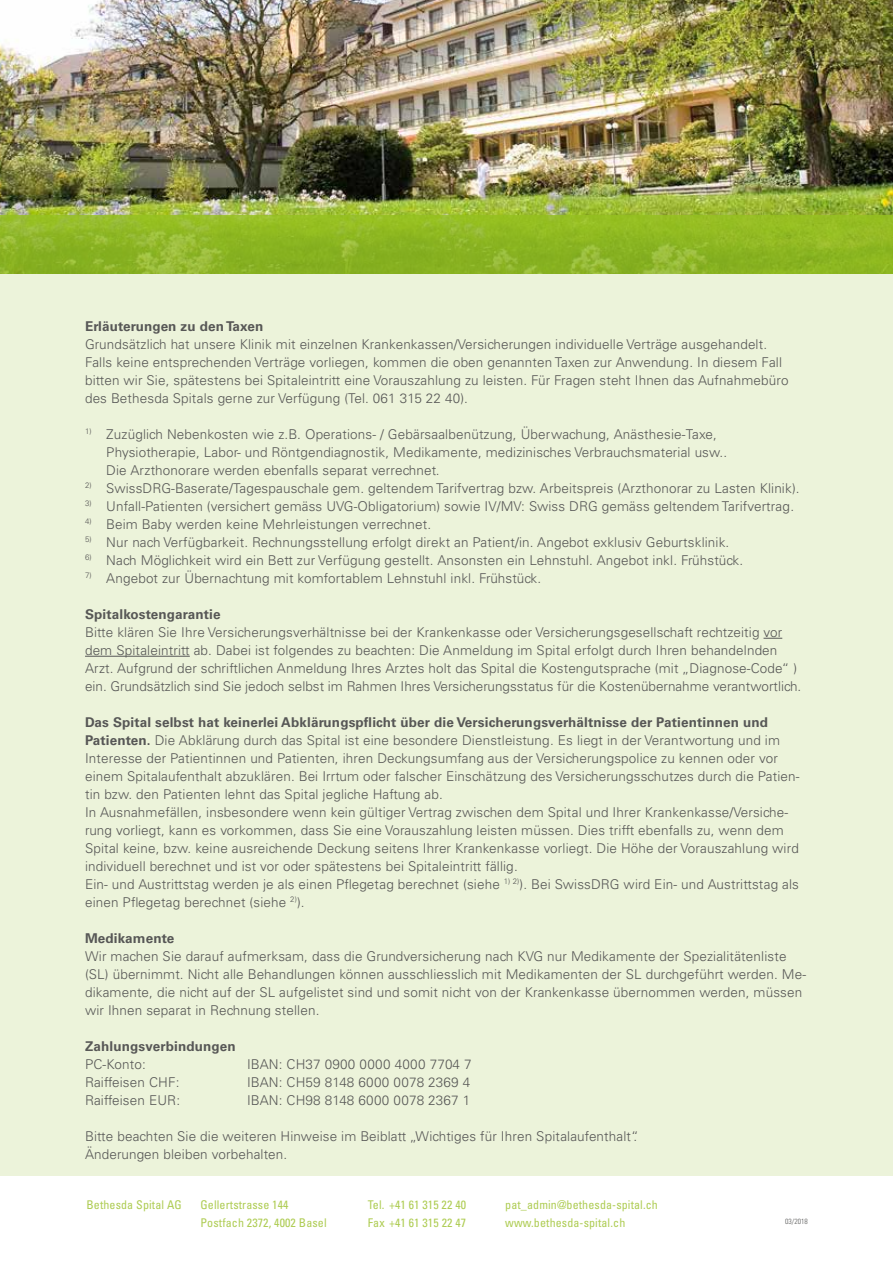
<style>
.page{position:relative;width:893px;height:1263px;background:#fff}
.page>*{position:absolute;margin:0;border:0;box-sizing:border-box;transform-origin:0 0}
.t1{font:300 13.5px/18px "Univers LT Std";letter-spacing:.01em;color:#575756}
.t2{font:700 13.5px "Univers LT Std";letter-spacing:.01em;color:#575756}
.t3{font:condensed 12px/18px "Univers LT Std";letter-spacing:.01em;color:#aecc53}
.t4{font:300 condensed 7.5px "Univers LT Std";letter-spacing:.01em;color:#575756}
.s1{font-weight:700}
</style>
<div class="page">
<img style="left:0;top:0;width:893px;height:215px">
<svg style="left:0;top:215px;width:893px;height:59px;background:#8fb725"></svg>
<div style="left:0;top:274px;width:893px;height:902px;background:#ecf3da"></div>
<svg style="left:763px;top:638px;width:19px;height:1px"></svg>
<hr style="left:85px;top:656px;width:105px;height:1px;background:#575756">
<p class="t2" style="left:85px;top:318px;width:180px">Erläuterungen zu den Taxen</p>
<p class="t1" style="left:85px;top:335px;width:705px">Grundsätzlich hat unsere Klinik mit einzelnen Krankenkassen/Versicherungen individuelle Verträge ausgehandelt.<br>Falls keine entsprechenden Verträge vorliegen, kommen die oben genannten Taxen zur Anwendung. In diesem Fall bitten wir Sie, spätestens bei Spitaleintritt eine Vorauszahlung zu leisten. Für Fragen steht Ihnen das Aufnahmebüro des Bethesda Spitals gerne zur Verfügung (Tel. 061 315 22 40).</p>
<p class="t1" style="left:106px;top:425px;width:622px;text-indent:-21px"><sup>1)</sup> Zuzüglich Nebenkosten wie z.B. Operations- / Gebärsaalbenützung, Überwachung, Anästhesie-Taxe,<br>Physiotherapie, Labor- und Röntgendiagnostik, Medikamente, medizinisches Verbrauchsmaterial usw..<br>Die Arzthonorare werden ebenfalls separat verrechnet.</p>
<p class="t1" style="left:85px;top:479px;width:716px"><sup>2)</sup> SwissDRG-Baserate/Tagespauschale gem. geltendem Tarifvertrag bzw. Arbeitspreis (Arzthonorar zu Lasten Klinik).</p>
<p class="t1" style="left:85px;top:497px;width:711px"><sup>3)</sup> Unfall-Patienten (versichert gemäss UVG-Obligatorium) sowie IV/MV: Swiss DRG gemäss geltendem Tarifvertrag.</p>
<p class="t1" style="left:85px;top:515px;width:348px"><sup>4)</sup> Beim Baby werden keine Mehrleistungen verrechnet.</p>
<p class="t1" style="left:85px;top:533px;width:646px"><sup>5)</sup> Nur nach Verfügbarkeit. Rechnungsstellung erfolgt direkt an Patient/in. Angebot exklusiv Geburtsklinik.</p>
<p class="t1" style="left:85px;top:551px;width:660px"><sup>6)</sup> Nach Möglichkeit wird ein Bett zur Verfügung gestellt. Ansonsten ein Lehnstuhl. Angebot inkl. Frühstück.</p>
<p class="t1" style="left:85px;top:569px;width:458px"><sup>7)</sup> Angebot zur Übernachtung mit komfortablem Lehnstuhl inkl. Frühstück.</p>
<p class="t2" style="left:85px;top:606px;width:137px">Spitalkostengarantie</p>
<p class="t1" style="left:85px;top:623px;width:718px">Bitte klären Sie Ihre Versicherungsverhältnisse bei der Krankenkasse oder Versicherungsgesellschaft rechtzeitig vor dem Spitaleintritt ab. Dabei ist folgendes zu beachten: Die Anmeldung im Spital erfolgt durch Ihren behandelnden Arzt. Aufgrund der schriftlichen Anmeldung Ihres Arztes holt das Spital die Kostengutsprache (mit „Diagnose-Code“ ) ein. Grundsätzlich sind Sie jedoch selbst im Rahmen Ihres Versicherungsstatus für die Kostenübernahme verantwortlich.</p>
<p class="t1" style="left:85px;top:713px;width:716px"><span class="s1">Das Spital selbst hat keinerlei Abklärungspflicht über die Versicherungsverhältnisse der Patientinnen und Patienten.</span> Die Abklärung durch das Spital ist eine besondere Dienstleistung. Es liegt in der Verantwortung und im Interesse der Patientinnen und Patienten, ihren Deckungsumfang aus der Versicherungspolice zu kennen oder vor einem Spitalaufenthalt abzuklären. Bei Irrtum oder falscher Einschätzung des Versicherungsschutzes durch die Patien&shy;tin bzw. den Patienten lehnt das Spital jegliche Haftung ab.<br>In Ausnahmefällen, insbesondere wenn kein gültiger Vertrag zwischen dem Spital und Ihrer Krankenkasse/Versiche&shy;rung vorliegt, kann es vorkommen, dass Sie eine Vorauszahlung leisten müssen. Dies trifft ebenfalls zu, wenn dem Spital keine, bzw. keine ausreichende Deckung seitens Ihrer Krankenkasse vorliegt. Die Höhe der Vorauszahlung wird individuell berechnet und ist vor oder spätestens bei Spitaleintritt fällig.<br>Ein- und Austrittstag werden je als einen Pflegetag berechnet (siehe <sup>1)</sup> <sup>2)</sup>). Bei SwissDRG wird Ein- und Austrittstag als einen Pflegetag berechnet (siehe <sup>2)</sup>).</p>
<p class="t2" style="left:85px;top:930px;width:91px">Medikamente</p>
<p class="t1" style="left:85px;top:947px;width:723px">Wir machen Sie darauf aufmerksam, dass die Grundversicherung nach KVG nur Medikamente der Spezialitätenliste (SL) übernimmt. Nicht alle Behandlungen können ausschliesslich mit Medikamenten der SL durchgeführt werden. Me&shy;dikamente, die nicht auf der SL aufgelistet sind und somit nicht von der Krankenkasse übernommen werden, müssen wir Ihnen separat in Rechnung stellen.</p>
<p class="t2" style="left:85px;top:1038px;width:152px">Zahlungsverbindungen</p>
<p class="t1" style="left:85px;top:1055px;width:62px">PC-Konto:</p>
<p class="t1" style="left:247px;top:1055px;width:226px">IBAN: CH37 0900 0000 4000 7704 7</p>
<p class="t1" style="left:85px;top:1073px;width:96px">Raiffeisen CHF:</p>
<p class="t1" style="left:247px;top:1073px;width:225px">IBAN: CH59 8148 6000 0078 2369 4</p>
<p class="t1" style="left:85px;top:1091px;width:97px">Raiffeisen EUR:</p>
<p class="t1" style="left:247px;top:1091px;width:225px">IBAN: CH98 8148 6000 0078 2367 1</p>
<p class="t1" style="left:85px;top:1127px;width:555px">Bitte beachten Sie die weiteren Hinweise im Beiblatt „Wichtiges für Ihren Spitalaufenthalt“.<br>Änderungen bleiben vorbehalten.</p>
<p class="t3" style="left:86px;top:1196px;width:97px">Bethesda Spital AG</p>
<p class="t3" style="left:201px;top:1196px;width:128px">Gellertstrasse 144<br>Postfach 2372, 4002 Basel</p>
<p class="t3" style="left:368px;top:1196px;width:100px">Tel. +41 61 315 22 40<br>Fax +41 61 315 22 47</p>
<p class="t3" style="left:505px;top:1196px;width:154px">pat_admin@bethesda-spital.ch www.bethesda-spital.ch</p>
<p class="t4" style="left:785px;top:1217px;width:24px">03/2018</p>
</div>
